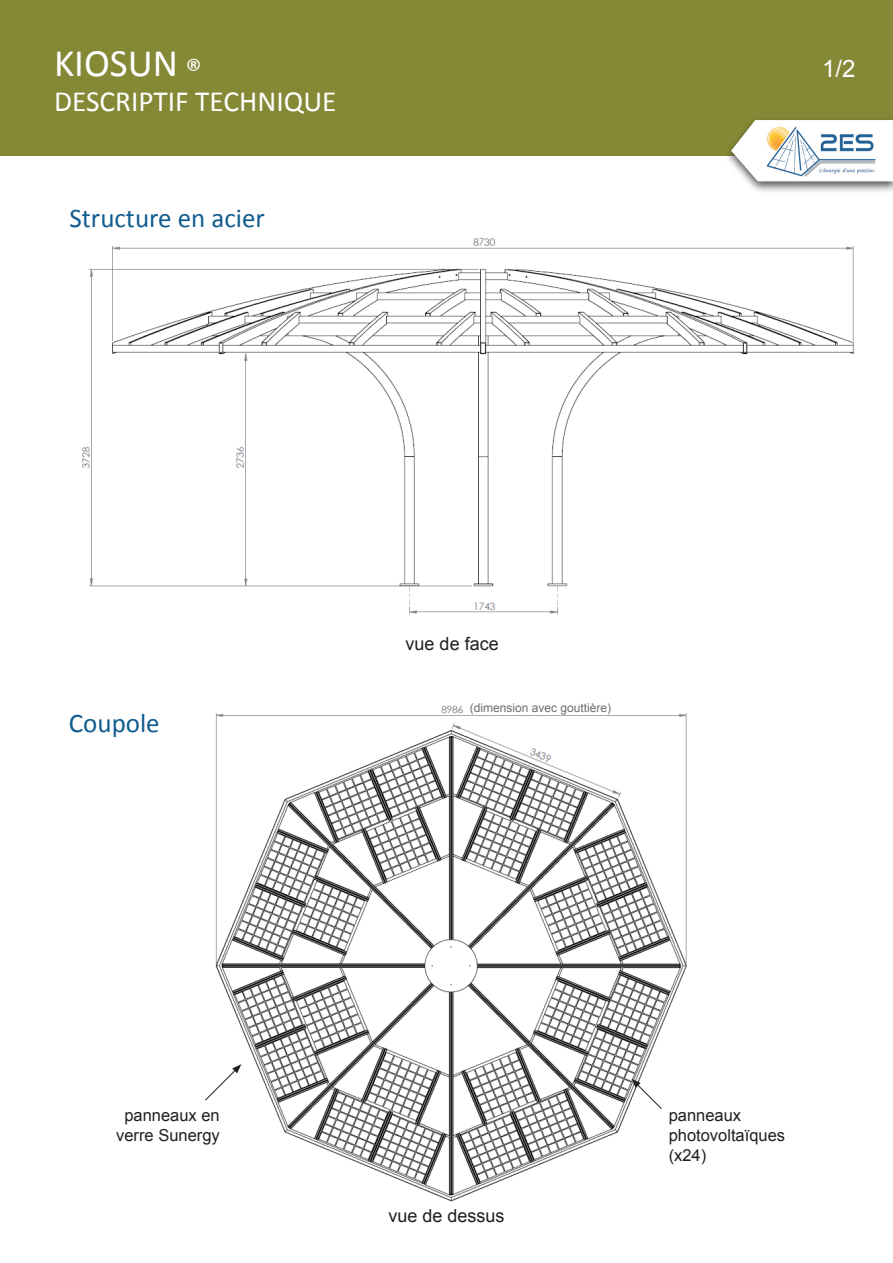
<style>
.page{position:relative;width:893px;height:1263px;background:#fff}
.page>*{position:absolute;margin:0;border:0;box-sizing:border-box;transform-origin:0 0}
.t1{font:39px "Calibri";color:#fff}
.t2{font:29.4px "Calibri";color:#fff}
.t3{font:27px "Calibri";color:#115c8f}
.t4{font:24px "Arial";color:#fff}
.t5{font:18px "Arial";color:#231f20}
.t6{font:16.5px/19.8px "Arial";color:#231f20}
.t7{font:12px "Arial";color:#6c6d70}
</style>
<div class="page">
<img style="left:215px;top:705px;width:472px;height:497px">
<div style="left:559px;top:1157px;width:218px;height:75px;background:#fff"></div>
<div style="left:0;top:0;width:893px;height:155px;background:#858936"></div>
<div style="left:724px;top:116px;width:169px;height:78px;background:#231f20;opacity:.75"></div>
<svg style="left:730px;top:119px;width:163px;height:63px"></svg>
<img style="left:765px;top:123px;width:112px;height:55px">
<svg style="left:631px;top:1079px;width:32px;height:31px"></svg>
<svg style="left:205px;top:1064px;width:36px;height:37px"></svg>
<img style="left:81px;top:238px;width:774px;height:377px">
<h1 class="t1" style="left:54px;top:38px;width:149px">KIOSUN <sub>®</sub></h1>
<h2 class="t2" style="left:54px;top:83px;width:284px">DESCRIPTIF TECHNIQUE</h2>
<h3 class="t3" style="left:70px;top:200px;width:197px">Structure en acier</h3>
<h3 class="t4" style="left:822px;top:53px;width:35px">1/2</h3>
<h3 class="t3" style="left:69px;top:706px;width:92px">Coupole</h3>
<p class="t6" style="left:116px;top:1105px;width:105px;text-align:center">panneaux en verre Sunergy</p>
<p class="t5" style="left:406px;top:632px;width:95px">vue de face</p>
<p class="t7" style="left:470px;top:700px;width:143px">(dimension avec gouttière)</p>
<p class="t5" style="left:388px;top:1204px;width:118px">vue de dessus</p>
<p class="t6" style="left:669px;top:1105px;width:118px">panneaux photovoltaïques (x24)</p>
</div>
